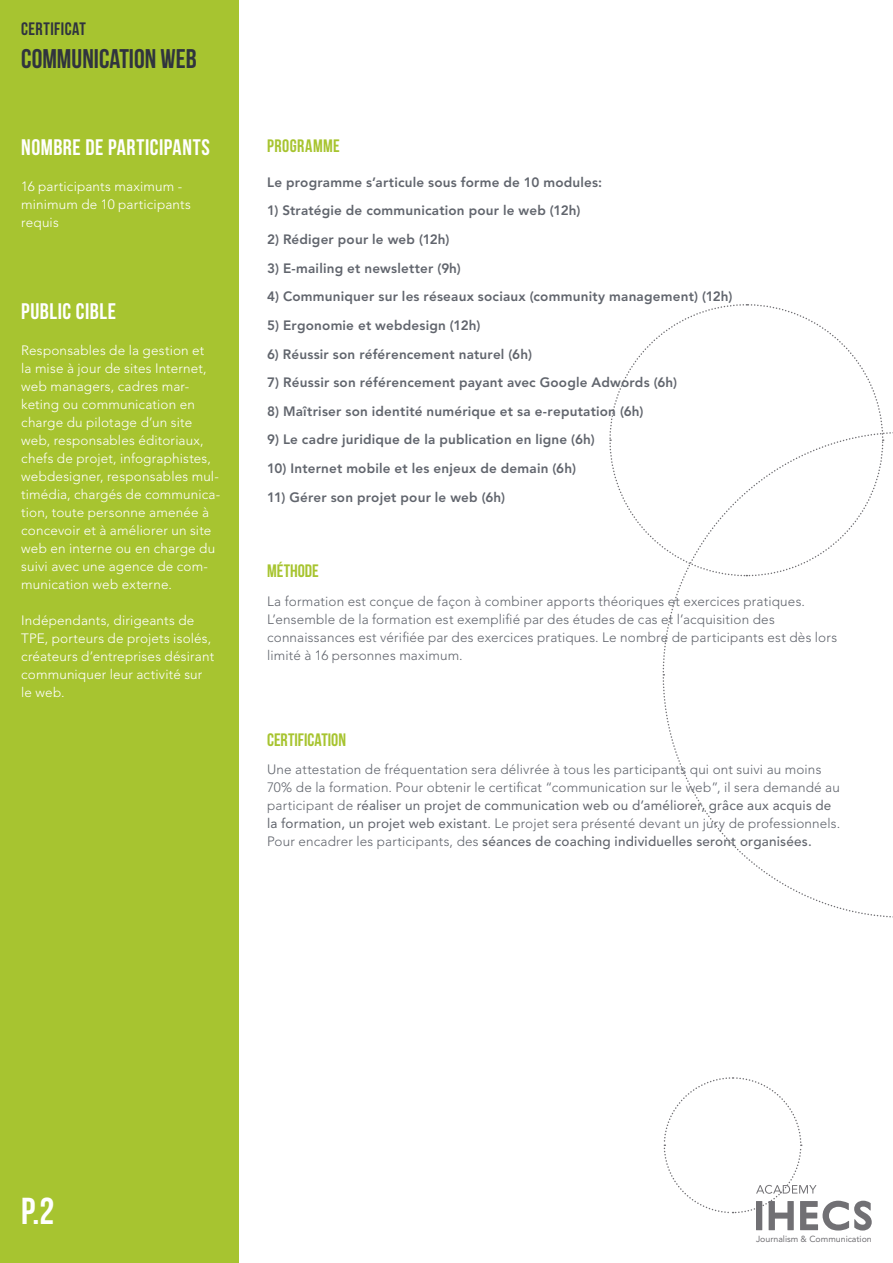
<style>
.page{position:relative;width:893px;height:1263px;background:#fff}
.page>*{position:absolute;margin:0;border:0;box-sizing:border-box;transform-origin:0 0}
.Titre_A{font:37.5px "Bebas Neue";color:#fff}
.Titre_C{font:27px "Bebas Neue";color:#30343e}
.Titre_C-2{font:22.5px "Bebas Neue";letter-spacing:.02em;color:#fff}
.Texte_courant{font:18px "Bebas Neue";color:#a7c430}
.Titre_C-3{font:18px "Bebas Neue";letter-spacing:.025em;color:#30343e}
.Liste{font:18px "Bebas Neue";letter-spacing:.025em;color:#a7c430}
.Texte_courant-2{font:300 13.5px/18px "Avenir LT Std";letter-spacing:.01em;color:#61656d}
.Titre_C-4{font:300 13.5px/18px "Avenir LT Std";letter-spacing:.01em;color:#fff}
.Texte_courant-3{font:800 13.5px "Avenir LT Std";letter-spacing:.015em;color:#61656d}
.t1{font:8.85px "Avenir LT Std";color:#717074}
.s1{font-weight:400}
.s2{font-weight:500}
</style>
<div class="page">
<div style="left:0;top:0;width:238px;height:1263px;background:#a7c430"></div>
<svg style="left:663px;top:1077px;width:209px;height:153px"></svg>
<svg style="left:662px;top:677px;width:229px;height:241px"></svg>
<svg style="left:609px;top:304px;width:275px;height:273px"></svg>
<p class="Titre_C-3" style="left:21px;top:19px;width:66px">CERTIFICAT</p>
<p class="Titre_C" style="left:21px;top:44px;width:177px">COMMUNICATION WEB</p>
<p class="Titre_C-2" style="left:21px;top:135px;width:190px">NOMBRE DE PARTICIPANTS</p>
<p class="Titre_C-4" style="left:21px;top:177px;width:171px">16 participants maximum - minimum de 10 participants requis</p>
<p class="Titre_C-2" style="left:21px;top:299px;width:96px">PUBLIC CIBLE</p>
<p class="Titre_C-4" style="left:21px;top:341px;width:201px">Responsables de la gestion et<br>la mise à jour de sites Internet, web managers, cadres mar&shy;keting ou communication en charge du pilotage d’un site web, responsables éditoriaux, chefs de projet, infographistes, webdesigner, responsables mul&shy;timédia, chargés de communica&shy;tion, toute personne amenée à concevoir et à améliorer un site web en interne ou en charge du suivi avec une agence de com&shy;munication web externe.</p>
<p class="Titre_C-4" style="left:21px;top:611px;width:194px">Indépendants, dirigeants de<br>TPE, porteurs de projets isolés, créateurs d’entreprises désirant communiquer leur activité sur le web.</p>
<p class="Liste" style="left:267px;top:136px;width:74px">PROGRAMME</p>
<p class="Texte_courant-3" style="left:267px;top:174px;width:336px">Le programme s’articule sous forme de 10 modules:</p>
<p class="Texte_courant-3" style="left:267px;top:203px;width:315px">1) Stratégie de communication pour le web (12h)</p>
<p class="Texte_courant-3" style="left:267px;top:231px;width:184px">2) Rédiger pour le web (12h)</p>
<p class="Texte_courant-3" style="left:267px;top:260px;width:195px">3) E-mailing et newsletter (9h)</p>
<p class="Texte_courant-3" style="left:267px;top:289px;width:467px">4) Communiquer sur les réseaux sociaux (community management) (12h)</p>
<p class="Texte_courant-3" style="left:267px;top:317px;width:215px">5) Ergonomie et webdesign (12h)</p>
<p class="Texte_courant-3" style="left:267px;top:346px;width:266px">6) Réussir son référencement naturel (6h)</p>
<p class="Texte_courant-3" style="left:267px;top:374px;width:411px">7) Réussir son référencement payant avec Google Adwords (6h)</p>
<p class="Texte_courant-3" style="left:267px;top:403px;width:378px">8) Maîtriser son identité numérique et sa e-reputation (6h)</p>
<p class="Texte_courant-3" style="left:267px;top:432px;width:329px">9) Le cadre juridique de la publication en ligne (6h)</p>
<p class="Texte_courant-3" style="left:267px;top:460px;width:310px">10) Internet mobile et les enjeux de demain (6h)</p>
<p class="Texte_courant-3" style="left:267px;top:489px;width:240px">11) Gérer son projet pour le web (6h)</p>
<p class="Texte_courant" style="left:267px;top:561px;width:53px">MÉTHODE</p>
<p class="Texte_courant-2" style="left:267px;top:592px;width:571px">La formation est conçue de façon à combiner apports théoriques et exercices pratiques.<br>L’ensemble de la formation est exemplifié par des études de cas et l’acquisition des connaissances est vérifiée par des exercices pratiques. Le nombre de participants est dès lors limité à 16 personnes maximum.</p>
<p class="Texte_courant" style="left:267px;top:729px;width:80px">CERTIFICATION</p>
<p class="Texte_courant-2" style="left:267px;top:760px;width:574px">Une attestation de fréquentation sera délivrée à tous les participants qui ont suivi au moins 70% de la formation. Pour obtenir le certificat “communication sur le web”, il sera demandé au participant de <span class="s1">réaliser un projet de communication web ou d’améliorer, grâce aux acquis de la formation, un projet web existant</span>. Le projet sera présenté devant un jury de professionnels.<br>Pour encadrer les participants, des <span class="s2">séances de coaching individuelles seront organisées.</span></p>
<p class="Titre_A" style="left:21px;top:1190px;width:34px">p.2</p>
<p class="t1" style="left:756px;top:1233px;width:117px">Journalism &amp; Communication</p>
</div>
